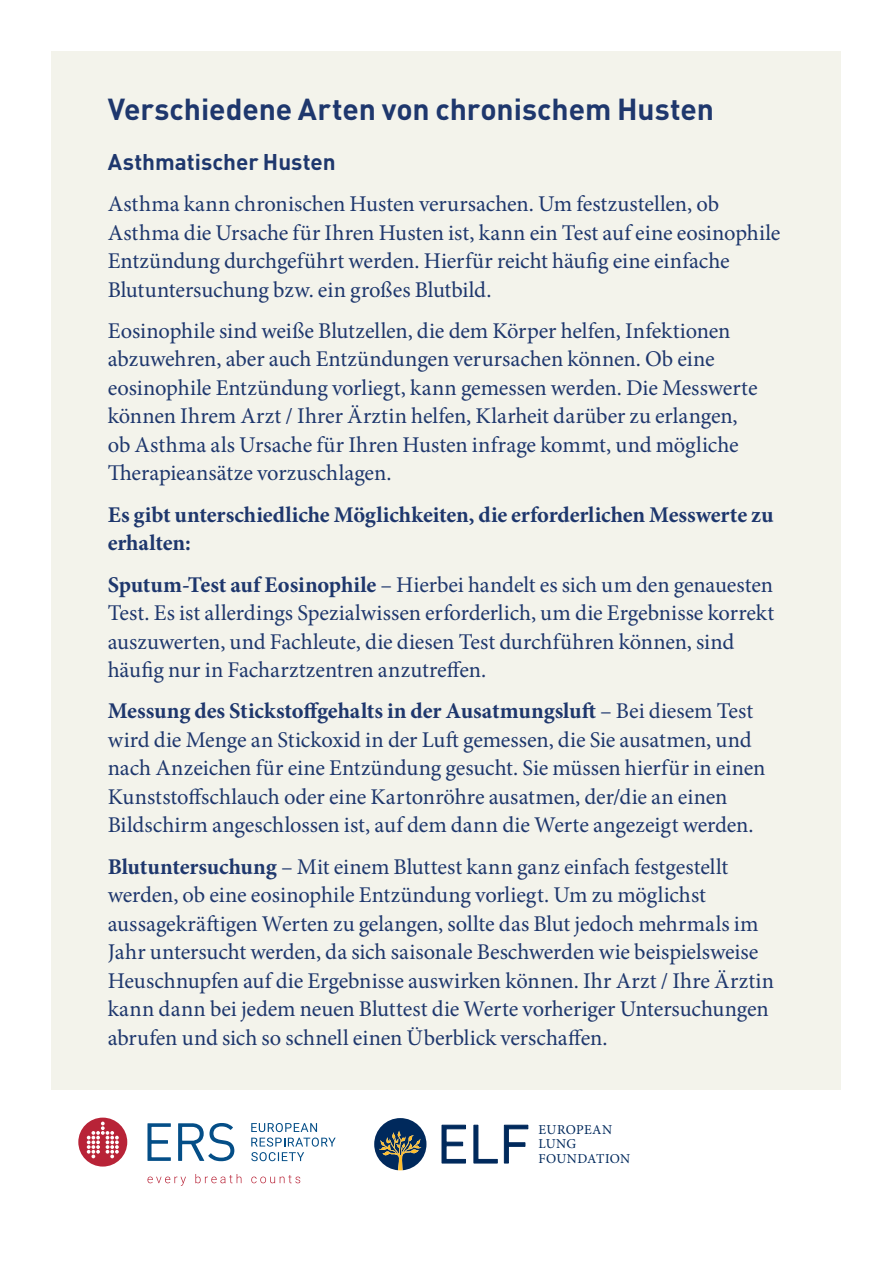
<style>
.page{position:relative;width:893px;height:1263px;background:#fff}
.page>*{position:absolute;margin:0;border:0;box-sizing:border-box;transform-origin:0 0}
.t1{font:700 30px "DIN Pro";letter-spacing:-.005em;color:#1e376d}
.t2{font:22.5px/28.5px "Minion Pro";letter-spacing:-.005em;color:#1e376d}
.t3{font:700 22.5px/28.5px "Minion Pro";letter-spacing:-.01em;color:#1e376d}
.t4{font:700 22.5px "DIN Pro";color:#1e376d}
.t5{font:13.5px/14.7px "Minion Pro";letter-spacing:.025em;color:#00295c}
.s1{font-weight:700}
</style>
<div class="page">
<div style="left:52px;top:52px;width:789px;height:1038px;background:#f3f3eb"></div>
<div style="left:78px;top:1117px;width:49px;height:49px;background:#b82337;border-radius:24px"></div>
<svg style="left:87px;top:1121px;width:32px;height:37px"></svg>
<svg style="left:147px;top:1123px;width:24px;height:38px"></svg>
<svg style="left:178px;top:1123px;width:56px;height:38px"></svg>
<svg style="left:147px;top:1176px;width:39px;height:10px"></svg>
<svg style="left:195px;top:1174px;width:46px;height:9px"></svg>
<svg style="left:251px;top:1175px;width:49px;height:8px"></svg>
<svg style="left:251px;top:1123px;width:85px;height:39px"></svg>
<svg style="left:441px;top:1124px;width:25px;height:40px"></svg>
<svg style="left:473px;top:1124px;width:25px;height:40px"></svg>
<svg style="left:504px;top:1124px;width:24px;height:40px"></svg>
<svg style="left:374px;top:1118px;width:52px;height:52px"></svg>
<h1 class="t1" style="left:108px;top:84px;width:608px">Verschiedene Arten von chronischem Husten</h1>
<p class="t4" style="left:108px;top:143px;width:230px">Asthmatischer Husten</p>
<p class="t2" style="left:108px;top:190px;width:674px">Asthma kann chronischen Husten verursachen. Um festzustellen, ob Asthma die Ursache für Ihren Husten ist, kann ein Test auf eine eosinophile Entzündung durchgeführt werden. Hierfür reicht häufig eine einfache Blutuntersuchung bzw. ein großes Blutbild.</p>
<p class="t2" style="left:108px;top:317px;width:651px">Eosinophile sind weiße Blutzellen, die dem Körper helfen, Infektionen abzuwehren, aber auch Entzündungen verursachen können. Ob eine eosinophile Entzündung vorliegt, kann gemessen werden. Die Messwerte können Ihrem Arzt / Ihrer Ärztin helfen, Klarheit darüber zu erlangen, ob Asthma als Ursache für Ihren Husten infrage kommt, und mögliche Therapieansätze vorzuschlagen.</p>
<p class="t3" style="left:108px;top:500px;width:667px">Es gibt unterschiedliche Möglichkeiten, die erforderlichen Messwerte zu erhalten:</p>
<p class="t2" style="left:108px;top:570px;width:668px"><span class="s1">Sputum-Test auf Eosinophile</span> – Hierbei handelt es sich um den genauesten Test. Es ist allerdings Spezialwissen erforderlich, um die Ergebnisse korrekt auszuwerten, und Fachleute, die diesen Test durchführen können, sind häufig nur in Facharztzentren anzutreffen.</p>
<p class="t2" style="left:108px;top:697px;width:659px"><span class="s1">Messung des Stickstoffgehalts in der Ausatmungsluft</span> – Bei diesem Test wird die Menge an Stickoxid in der Luft gemessen, die Sie ausatmen, und nach Anzeichen für eine Entzündung gesucht. Sie müssen hierfür in einen Kunststoffschlauch oder eine Kartonröhre ausatmen, der/die an einen Bildschirm angeschlossen ist, auf dem dann die Werte angezeigt werden.</p>
<p class="t2" style="left:108px;top:852px;width:668px"><span class="s1">Blutuntersuchung</span> – Mit einem Bluttest kann ganz einfach festgestellt werden, ob eine eosinophile Entzündung vorliegt. Um zu möglichst aussagekräftigen Werten zu gelangen, sollte das Blut jedoch mehrmals im Jahr untersucht werden, da sich saisonale Beschwerden wie beispielsweise Heuschnupfen auf die Ergebnisse auswirken können. Ihr Arzt / Ihre Ärztin kann dann bei jedem neuen Bluttest die Werte vorheriger Untersuchungen abrufen und sich so schnell einen Überblick verschaffen.</p>
<p class="t5" style="left:538px;top:1122px;width:93px">EUROPEAN<br>LUNG<br>FOUNDATION</p>
</div>
